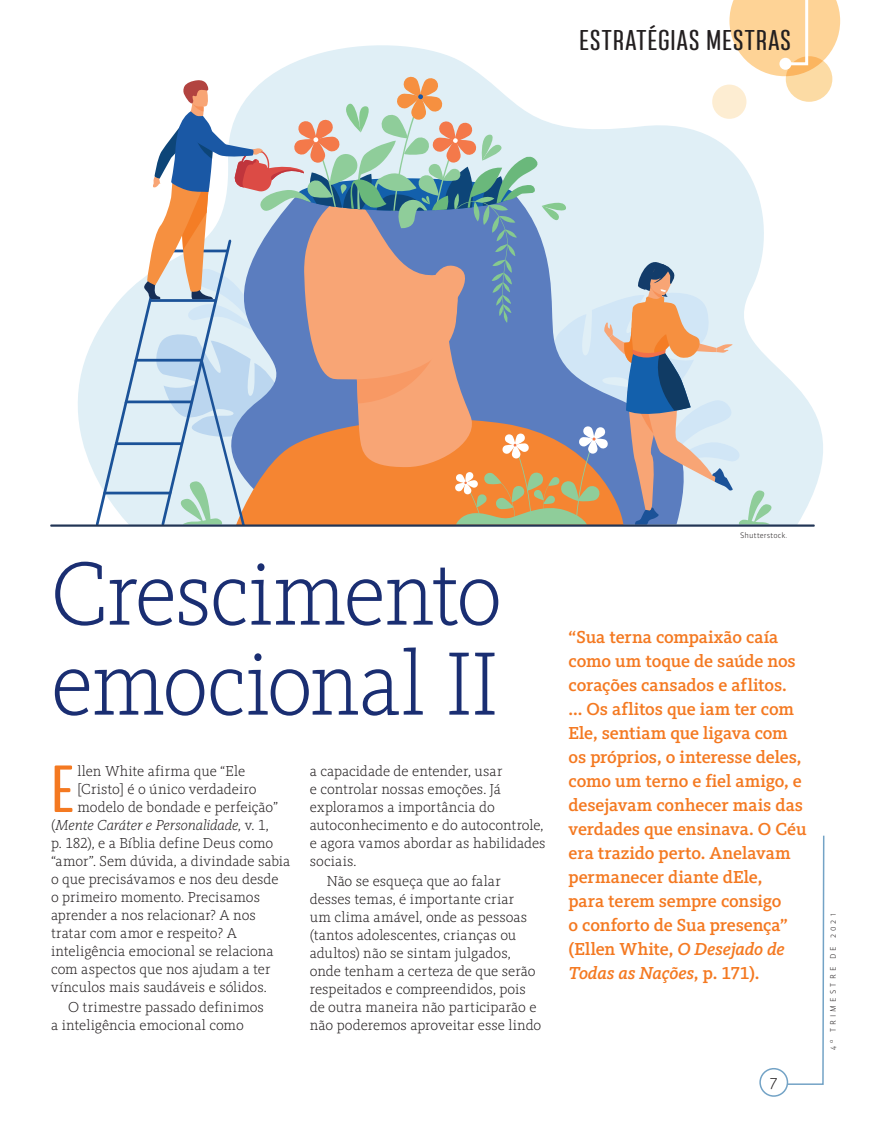
<style>
.page{position:relative;width:872px;height:1127px;background:#fff}
.page>*{position:absolute;margin:0;border:0;box-sizing:border-box;transform-origin:0 0}
.t1{font:300 93px/90px "FF Kievit Slab";letter-spacing:-.02em;color:#1a2e72;scale:.95 1}
.t2{font:66.3px "Nephrite";color:#f47921}
.t3{font:28.5px "Nephrite";letter-spacing:.035em;color:#231f20}
.t4{font:500 18px/24px "FF Kievit Slab";letter-spacing:-.01em;color:#f47921}
.t5{font:300 15px/18px "FF Kievit Slab";color:#231f20}
.t6{font:italic 300 15px "FF Kievit Slab";letter-spacing:-.01em;color:#231f20}
.t7{font:300 15px "FF Sanuk";color:#231f20}
.Créditos{font:300 7.5px "FF Sanuk";letter-spacing:.43em;color:#231f20}
.Créditos-2{font:300 7.5px "FF Sanuk";letter-spacing:-.005em;color:#231f20}
.s1{font-style:normal}
.s2{font-style:italic}
</style>
<div class="page">
<svg style="left:777px;top:835px;width:48px;height:250px"></svg>
<div style="left:760px;top:1068px;width:27px;height:28px;background:#fff;border-radius:50%"></div>
<div style="left:759px;top:1068px;width:29px;height:29px;border:2px solid #73a3c6;border-radius:50%"></div>
<svg style="left:78px;top:335px;width:18px;height:142px;fill:#e0eff6"></svg>
<hr style="left:50px;top:524px;width:764px;height:3px;background:#223555">
<svg style="left:96px;top:0;width:744px;height:526px"></svg>
<div style="left:779px;top:58px;width:12px;height:12px;background:#fff;border-radius:50%"></div>
<p class="t3" style="left:579px;top:25px;width:213px">ESTRATÉGIAS MESTRAS</p>
<p class="t1" style="left:51px;top:548px;width:476px">Crescimento emocional II</p>
<p class="t2" style="left:51px;top:754px;width:25px">E</p>
<p class="t5" style="left:77px;top:762px;width:169px">llen White afirma que “Ele</p>
<p class="t5" style="left:77px;top:780px;width:180px">[Cristo] é o único verdadeiro</p>
<p class="t5" style="left:77px;top:798px;width:202px">modelo de bondade e perfeição”</p>
<p class="t6" style="left:51px;top:816px;width:219px"><span class="s1">(</span>Mente Caráter e Personalidade, <span class="s1">v. 1,</span></p>
<p class="t5" style="left:51px;top:834px;width:224px">p. 182), e a Bíblia define Deus como</p>
<p class="t5" style="left:51px;top:852px;width:241px">“amor”. Sem dúvida, a divindade sabia</p>
<p class="t5" style="left:51px;top:870px;width:229px">o que precisávamos e nos deu desde</p>
<p class="t5" style="left:51px;top:888px;width:210px">o primeiro momento. Precisamos</p>
<p class="t5" style="left:51px;top:906px;width:206px">aprender a nos relacionar? A nos</p>
<p class="t5" style="left:51px;top:924px;width:187px">tratar com amor e respeito? A</p>
<p class="t5" style="left:51px;top:942px;width:224px">inteligência emocional se relaciona</p>
<p class="t5" style="left:51px;top:960px;width:221px">com aspectos que nos ajudam a ter</p>
<p class="t5" style="left:51px;top:978px;width:217px">vínculos mais saudáveis e sólidos.</p>
<p class="t5" style="left:51px;top:997px;width:214px;text-indent:17px">O trimestre passado definimos a inteligência emocional como</p>
<p class="t5" style="left:310px;top:762px;width:237px">a capacidade de entender, usar<br>e controlar nossas emoções. Já exploramos a importância do autoconhecimento e do autocontrole, e agora vamos abordar as habilidades sociais.</p>
<p class="t5" style="left:310px;top:871px;width:233px;text-indent:17px">Não se esqueça que ao falar desses temas, é importante criar<br>um clima amável, onde as pessoas (tantos adolescentes, crianças ou adultos) não se sintam julgados, onde tenham a certeza de que serão respeitados e compreendidos, pois de outra maneira não participarão e não poderemos aproveitar esse lindo</p>
<p class="Créditos-2" style="left:740px;top:531px;width:49px">Shutterstock.</p>
<p class="t4" style="left:568px;top:625px;width:240px">“Sua terna compaixão caía como um toque de saúde nos corações cansados e aflitos.<br>... Os aflitos que iam ter com<br>Ele, sentiam que ligava com os próprios, o interesse deles, como um terno e fiel amigo, e desejavam conhecer mais das verdades que ensinava. O Céu era trazido perto. Anelavam permanecer diante dEle,<br>para terem sempre consigo<br>o conforto de Sua presença” (Ellen White, <span class="s2">O Desejado de<br>Todas as Nações,</span> p. 171).</p>
<p class="t7" style="left:770px;top:1073px;width:9px">7</p>
<p class="Créditos" style="left:828px;top:1050px;width:139px;rotate:-90deg">4º TRIMESTRE DE 2021</p>
</div>
